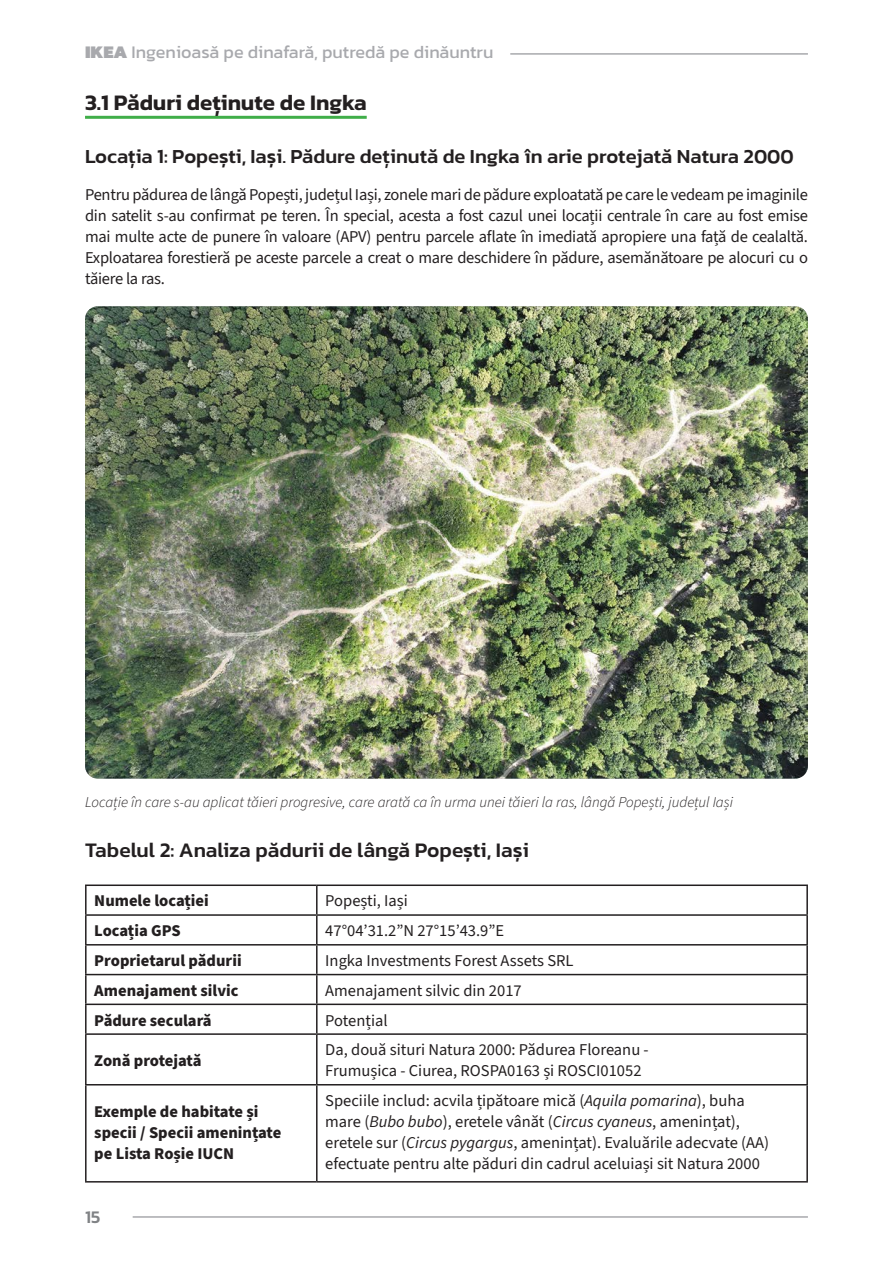
<style>
.page{position:relative;width:893px;height:1263px;background:#fff}
.page>*{position:absolute;margin:0;border:0;box-sizing:border-box;transform-origin:0 0}
.pidzagolowky_Rozdiliw{font:600 22.5px "Kanit";color:#231f20}
.zagolowky_grafikiv_kart{font:500 21px "Kanit";color:#231f20}
.LOCATIONS{font:500 20.25px "Kanit";color:#231f20}
.t1{font:18px "Kanit";color:#a8a9ad}
.t2{font:500 18px "Kanit";color:#808285}
.TABLE_DATA{font:16.5px/21px "Source Sans 3";color:#231f20}
.body{font:16.5px/21px "Source Sans 3";letter-spacing:-.015em;color:#231f20;text-align:justify}
.table_rows_labels{font:800 16.5px/21px "Source Sans 3";color:#231f20}
.pidpysy_foto{font:italic 300 15px "Source Sans 3";color:#231f20}
.s1{font-weight:900}
.s2{font-style:italic}
</style>
<div class="page">
<hr style="left:85px;top:884px;width:232px;height:2px;background:#231f20">
<hr style="left:85px;top:886px;width:2px;height:28px;background:#231f20">
<hr style="left:317px;top:884px;width:491px;height:2px;background:#231f20">
<hr style="left:316px;top:886px;width:2px;height:28px;background:#231f20">
<hr style="left:806px;top:886px;width:2px;height:28px;background:#231f20">
<hr style="left:85px;top:914px;width:232px;height:2px;background:#231f20">
<hr style="left:85px;top:916px;width:2px;height:28px;background:#231f20">
<hr style="left:317px;top:914px;width:491px;height:2px;background:#231f20">
<hr style="left:316px;top:916px;width:2px;height:28px;background:#231f20">
<hr style="left:806px;top:916px;width:2px;height:28px;background:#231f20">
<hr style="left:85px;top:944px;width:232px;height:1px;background:#231f20">
<hr style="left:85px;top:945px;width:2px;height:29px;background:#231f20">
<hr style="left:317px;top:944px;width:491px;height:1px;background:#231f20">
<hr style="left:316px;top:945px;width:2px;height:29px;background:#231f20">
<hr style="left:806px;top:945px;width:2px;height:29px;background:#231f20">
<hr style="left:85px;top:974px;width:232px;height:1px;background:#231f20">
<hr style="left:85px;top:975px;width:2px;height:28px;background:#231f20">
<hr style="left:317px;top:974px;width:491px;height:1px;background:#231f20">
<hr style="left:316px;top:975px;width:2px;height:28px;background:#231f20">
<hr style="left:806px;top:975px;width:2px;height:28px;background:#231f20">
<hr style="left:85px;top:1003px;width:232px;height:2px;background:#231f20">
<hr style="left:85px;top:1005px;width:2px;height:28px;background:#231f20">
<hr style="left:317px;top:1003px;width:491px;height:2px;background:#231f20">
<hr style="left:316px;top:1005px;width:2px;height:28px;background:#231f20">
<hr style="left:806px;top:1005px;width:2px;height:28px;background:#231f20">
<hr style="left:85px;top:1033px;width:232px;height:2px;background:#231f20">
<hr style="left:85px;top:1035px;width:2px;height:49px;background:#231f20">
<hr style="left:317px;top:1033px;width:491px;height:2px;background:#231f20">
<hr style="left:316px;top:1035px;width:2px;height:49px;background:#231f20">
<hr style="left:806px;top:1035px;width:2px;height:49px;background:#231f20">
<hr style="left:85px;top:1084px;width:232px;height:1px;background:#231f20">
<hr style="left:85px;top:1085px;width:2px;height:96px;background:#231f20">
<hr style="left:317px;top:1084px;width:491px;height:1px;background:#231f20">
<hr style="left:316px;top:1085px;width:2px;height:96px;background:#231f20">
<hr style="left:806px;top:1085px;width:2px;height:96px;background:#231f20">
<hr style="left:85px;top:1181px;width:232px;height:1px;background:#231f20">
<hr style="left:317px;top:1181px;width:491px;height:1px;background:#231f20">
<img style="left:85px;top:306px;width:723px;height:473px">
<hr style="left:85px;top:116px;width:282px;height:3px;background:#40ae49">
<hr style="left:510px;top:53px;width:298px;height:2px;background:#a8a9ad">
<hr style="left:133px;top:1216px;width:675px;height:2px;background:#a8a9ad">
<p class="t1" style="left:85px;top:39px;width:410px"><span class="s1">IKEA</span> Ingenioasă pe dinafară, putredă pe dinăuntru</p>
<p class="pidzagolowky_Rozdiliw" style="left:85px;top:85px;width:283px">3.1 Păduri deținute de Ingka</p>
<p class="LOCATIONS" style="left:85px;top:141px;width:710px">Locația 1: Popești, Iași. Pădure deținută de Ingka în arie protejată Natura 2000</p>
<p class="body" style="left:85px;top:184px;width:724px">Pentru pădurea de lângă Popești, județul Iași, zonele mari de pădure exploatată pe care le vedeam pe imaginile din satelit s-au confirmat pe teren. În special, acesta a fost cazul unei locații centrale în care au fost emise mai multe acte de punere în valoare (APV) pentru parcele aflate în imediată apropiere una față de cealaltă.<br>Exploatarea forestieră pe aceste parcele a creat o mare deschidere în pădure, asemănătoare pe alocuri cu o tăiere la ras.</p>
<p class="pidpysy_foto" style="left:85px;top:793px;width:649px">Locație în care s-au aplicat tăieri progresive, care arată ca în urma unei tăieri la ras, lângă Popești, județul Iași</p>
<p class="zagolowky_grafikiv_kart" style="left:85px;top:834px;width:445px">Tabelul 2: Analiza pădurii de lângă Popești, Iași</p>
<p class="table_rows_labels" style="left:94px;top:890px;width:116px">Numele locației</p>
<p class="TABLE_DATA" style="left:325px;top:890px;width:84px">Popești, Iași</p>
<p class="table_rows_labels" style="left:94px;top:920px;width:88px">Locația GPS</p>
<p class="TABLE_DATA" style="left:325px;top:920px;width:180px">47°04’31.2”N 27°15’43.9”E</p>
<p class="table_rows_labels" style="left:94px;top:950px;width:149px">Proprietarul pădurii</p>
<p class="TABLE_DATA" style="left:325px;top:950px;width:250px">Ingka Investments Forest Assets SRL</p>
<p class="table_rows_labels" style="left:94px;top:980px;width:146px">Amenajament silvic</p>
<p class="TABLE_DATA" style="left:325px;top:980px;width:198px">Amenajament silvic din 2017</p>
<p class="table_rows_labels" style="left:94px;top:1009px;width:119px">Pădure seculară</p>
<p class="TABLE_DATA" style="left:325px;top:1009px;width:64px">Potențial</p>
<p class="table_rows_labels" style="left:94px;top:1050px;width:109px">Zonă protejată</p>
<p class="TABLE_DATA" style="left:325px;top:1039px;width:325px">Da, două situri Natura 2000: Pădurea Floreanu -<br>Frumușica - Ciurea, ROSPA0163 și ROSCI01052</p>
<p class="table_rows_labels" style="left:94px;top:1100px;width:189px">Exemple de habitate și specii / Specii amenințate pe Lista Roșie IUCN</p>
<p class="TABLE_DATA" style="left:325px;top:1090px;width:445px">Speciile includ: acvila țipătoare mică (<span class="s2">Aquila pomarina</span>), buha mare (<span class="s2">Bubo bubo</span>), eretele vânăt (<span class="s2">Circus cyaneus</span>, amenințat), eretele sur (<span class="s2">Circus pygargus</span>, amenințat). Evaluările adecvate (AA) efectuate pentru alte păduri din cadrul aceluiași sit Natura 2000</p>
<p class="t2" style="left:85px;top:1204px;width:17px">15</p>
</div>
